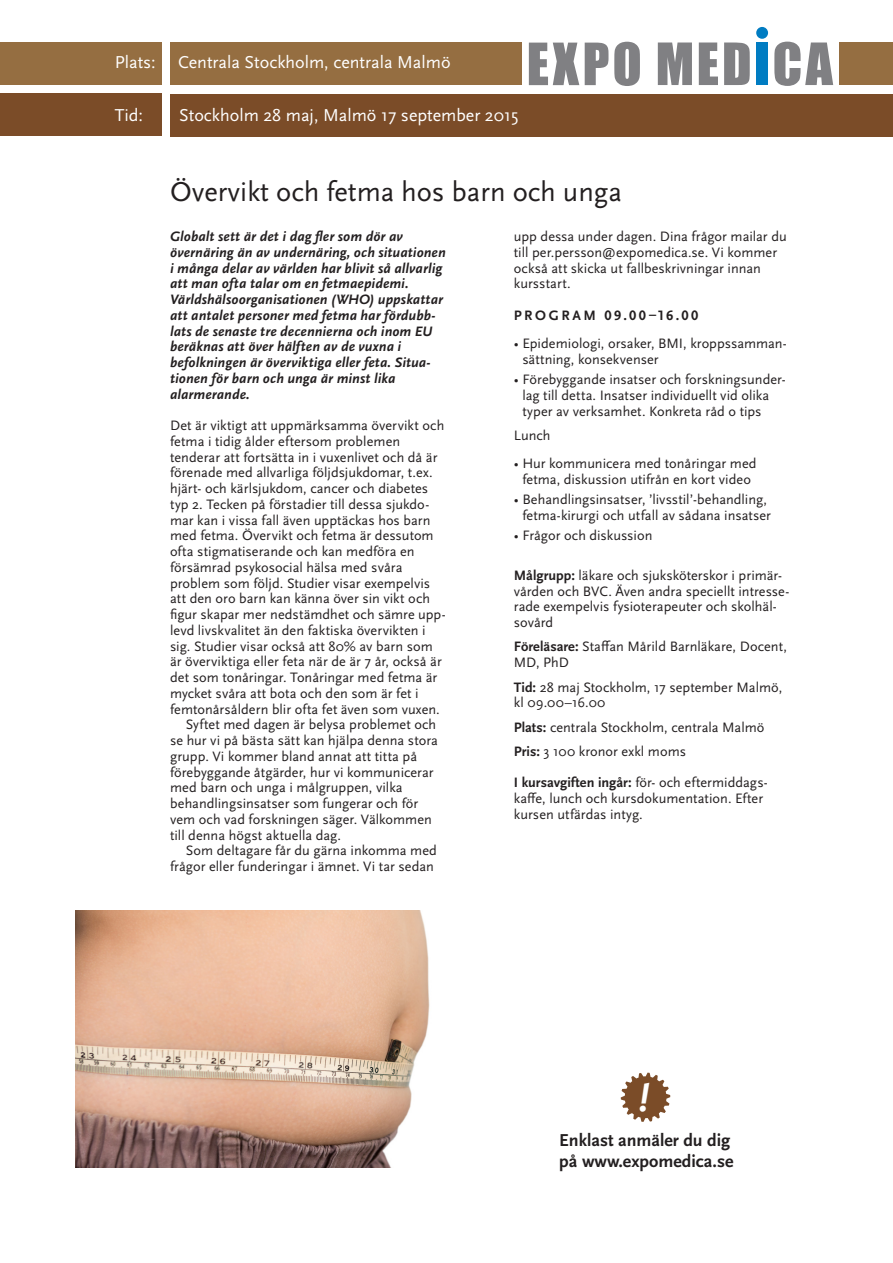
<style>
.page{position:relative;width:893px;height:1263px;background:#fff}
.page>*{position:absolute;margin:0;border:0;box-sizing:border-box;transform-origin:0 0}
.Brödtext{font:italic 700 38.4px "Scala Sans Pro";color:#fff}
.t1{font:28.5px "Scala Sans Pro";color:#231f20}
.t2{font:18px "Scala Sans Pro";color:#fff}
.t3{font:700 18px/21px "Scala Sans Pro";color:#231f20}
.Brödtext_indrag{font:14.25px/15.8px "Scala Sans Pro";letter-spacing:.005em;color:#231f20}
.Brödtext_indrag-2{font:italic 700 14.25px/15.8px "Scala Sans Pro";letter-spacing:.005em;color:#231f20}
.Brödtext_indrag-3{font:700 14.25px "Scala Sans Pro";letter-spacing:.185em;color:#231f20}
.s1{font-weight:700}
</style>
<div class="page">
<div style="left:170px;top:94px;width:723px;height:42px;background:#7b4c28"></div>
<div style="left:0;top:94px;width:162px;height:42px;background:#7b4c28"></div>
<div style="left:0;top:43px;width:162px;height:42px;background:#956e41"></div>
<div style="left:170px;top:43px;width:723px;height:42px;background:#956e41"></div>
<div style="left:522px;top:34px;width:317px;height:55px;background:#fff"></div>
<svg style="left:529px;top:43px;width:50px;height:42px"></svg>
<svg style="left:585px;top:43px;width:23px;height:42px"></svg>
<svg style="left:614px;top:42px;width:26px;height:44px"></svg>
<svg style="left:658px;top:43px;width:34px;height:42px"></svg>
<svg style="left:699px;top:43px;width:19px;height:42px"></svg>
<svg style="left:724px;top:43px;width:26px;height:42px"></svg>
<div style="left:756px;top:43px;width:12px;height:42px;background:#007cc2"></div>
<svg style="left:774px;top:42px;width:59px;height:44px"></svg>
<div style="left:756px;top:27px;width:12px;height:12px;background:#007cc2;border-radius:50%"></div>
<svg style="left:621px;top:1072px;width:49px;height:50px"></svg>
<img style="left:75px;top:910px;width:355px;height:257px">
<p class="t2" style="left:115px;top:52px;width:43px">Plats:</p>
<p class="t2" style="left:178px;top:52px;width:274px">Centrala Stockholm, centrala Malmö</p>
<p class="t2" style="left:115px;top:105px;width:30px">Tid:</p>
<p class="t2" style="left:179px;top:105px;width:341px">Stockholm 28 maj, Malmö 17 september 2015</p>
<p class="t1" style="left:170px;top:175px;width:453px">Övervikt och fetma hos barn och unga</p>
<p class="Brödtext_indrag-2" style="left:170px;top:229px;width:277px">Globalt sett är det i dag fler som dör av övernäring än av undernäring, och situationen i många delar av världen har blivit så allvarlig att man ofta talar om en fetmaepidemi.<br>Världshälsoorganisationen (WHO) uppskattar att antalet personer med fetma har fördubb&shy;lats de senaste tre decennierna och inom EU beräknas att över hälften av de vuxna i befolkningen är överviktiga eller feta. Situa&shy;tionen för barn och unga är minst lika alarmerande.  </p>
<p class="Brödtext_indrag" style="left:170px;top:418px;width:277px">Det är viktigt att uppmärksamma övervikt och fetma i tidig ålder eftersom problemen tenderar att fortsätta in i vuxenlivet och då är förenade med allvarliga följdsjukdomar, t.ex. hjärt- och kärlsjukdom, cancer och diabetes typ 2. Tecken på förstadier till dessa sjukdo&shy;mar kan i vissa fall även upptäckas hos barn med fetma. Övervikt och fetma är dessutom ofta stigmatiserande och kan medföra en försämrad psykosocial hälsa med svåra problem som följd. Studier visar exempelvis att den oro barn kan känna över sin vikt och figur skapar mer nedstämdhet och sämre upp&shy;levd livskvalitet än den faktiska övervikten i sig. Studier visar också att 80% av barn som är överviktiga eller feta när de är 7 år, också är det som tonåringar. Tonåringar med fetma är mycket svåra att bota och den som är fet i femtonårsåldern blir ofta fet även som vuxen.</p>
<p class="Brödtext_indrag" style="left:170px;top:717px;width:269px;text-indent:16px">Syftet med dagen är belysa problemet och se hur vi på bästa sätt kan hjälpa denna stora grupp. Vi kommer bland annat att titta på förebyggande åtgärder, hur vi kommunicerar med barn och unga i målgruppen, vilka behandlingsinsatser som fungerar och för vem och vad forskningen säger. Välkommen till denna högst aktuella dag.</p>
<p class="Brödtext_indrag" style="left:170px;top:843px;width:268px;text-align:right">Som deltagare får du gärna inkomma med frågor eller funderingar i ämnet. Vi tar sedan</p>
<p class="Brödtext_indrag" style="left:514px;top:229px;width:274px">upp dessa under dagen. Dina frågor mailar du till per.persson@expomedica.se. Vi kommer också att skicka ut fallbeskrivningar innan kursstart.</p>
<p class="Brödtext_indrag-3" style="left:514px;top:307px;width:186px">PROGRAM 09.00–16.00</p>
<p class="Brödtext_indrag" style="left:522px;top:336px;width:266px;text-indent:-9px">• Epidemiologi, orsaker, BMI, kroppssamman&shy;sättning, konsekvenser</p>
<p class="Brödtext_indrag" style="left:522px;top:372px;width:265px;text-indent:-9px">• Förebyggande insatser och forskningsunder&shy;lag till detta. Insatser individuellt vid olika typer av verksamhet. Konkreta råd o tips</p>
<p class="Brödtext_indrag" style="left:514px;top:427px;width:38px">Lunch</p>
<p class="Brödtext_indrag" style="left:514px;top:456px;width:244px;text-align:center">• Hur kommunicera med tonåringar med fetma, diskussion utifrån en kort video</p>
<p class="Brödtext_indrag" style="left:514px;top:492px;width:259px;text-align:center">• Behandlingsinsatser, ’livsstil’-behandling, fetma-kirurgi och utfall av sådana insatser</p>
<p class="Brödtext_indrag" style="left:514px;top:527px;width:140px">• Frågor och diskussion</p>
<p class="Brödtext_indrag" style="left:514px;top:567px;width:277px"><span class="s1">Målgrupp:</span> läkare och sjuksköterskor i primär&shy;vården och BVC. Även andra speciellt intresse&shy;rade exempelvis fysioterapeuter och skolhäl&shy;sovård</p>
<p class="Brödtext_indrag" style="left:514px;top:639px;width:275px"><span class="s1">Föreläsare:</span> Staffan Mårild Barnläkare, Docent,<br>MD, PhD</p>
<p class="Brödtext_indrag" style="left:514px;top:679px;width:270px"><span class="s1">Tid:</span> 28 maj Stockholm, 17 september Malmö, kl 09.00–16.00</p>
<p class="Brödtext_indrag" style="left:514px;top:719px;width:252px"><span class="s1">Plats:</span> centrala Stockholm, centrala Malmö</p>
<p class="Brödtext_indrag" style="left:514px;top:743px;width:174px"><span class="s1">Pris:</span> 3 100 kronor exkl moms</p>
<p class="Brödtext_indrag" style="left:514px;top:775px;width:254px"><span class="s1">I kursavgiften ingår:</span> för- och eftermiddags&shy;kaffe, lunch och kursdokumentation. Efter kursen utfärdas intyg.</p>
<p class="Brödtext" style="left:639px;top:1076px;width:12px">!</p>
<p class="t3" style="left:559px;top:1130px;width:176px">Enklast anmäler du dig på www.expomedica.se</p>
</div>
